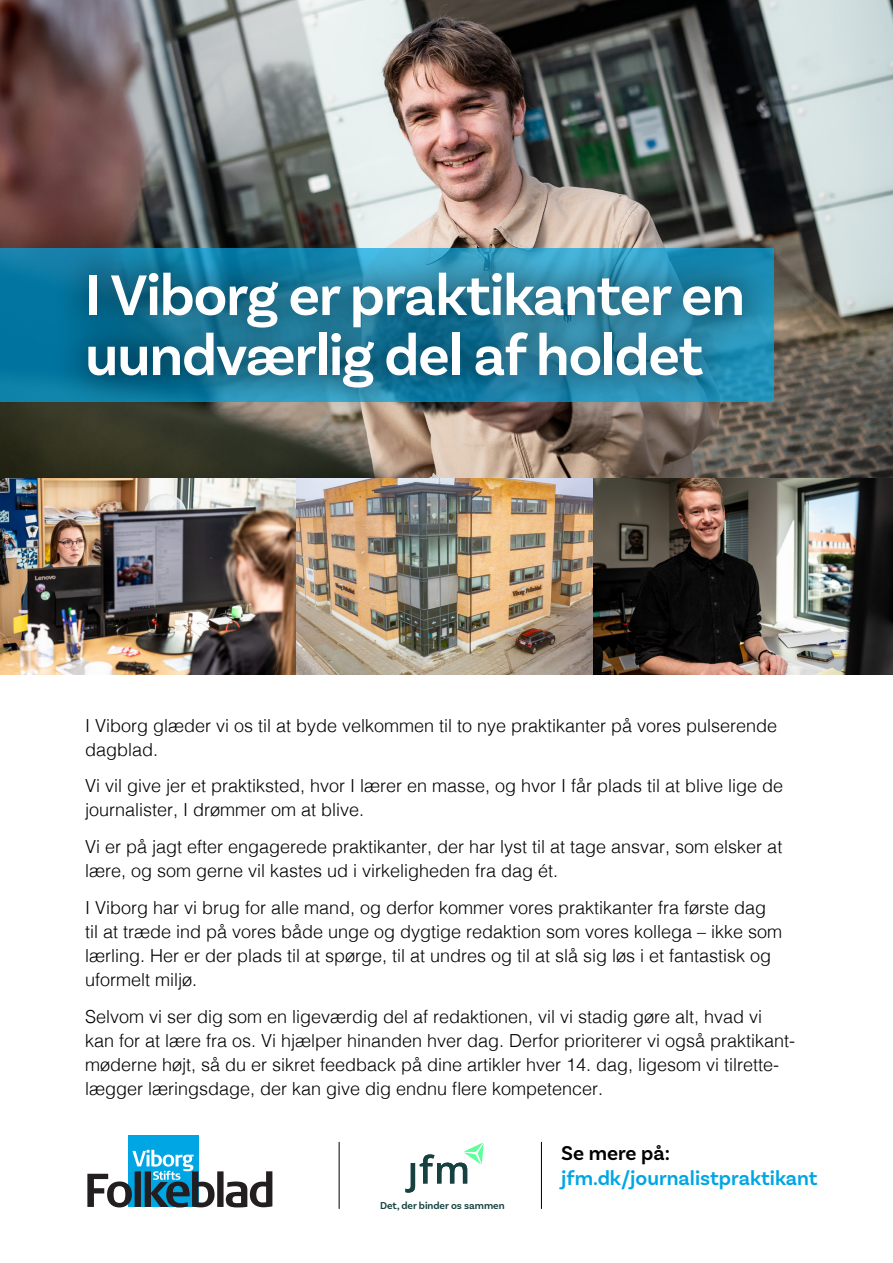
<style>
.page{position:relative;width:893px;height:1263px;background:#fff}
.page>*{position:absolute;margin:0;border:0;box-sizing:border-box;transform-origin:0 0}
.t1{font:600 60px "Basic Sans";letter-spacing:-.02em;color:#fff}
.t2{font:600 21px "Basic Sans";color:#00a6e4}
.t3{font:600 21px "Basic Sans";color:#000}
.t4{font:300 18px/24px "Helvetica";color:#000}
.t5{font:600 10.5px "Basic Sans";color:#174040}
</style>
<div class="page">
<img style="left:0;top:0;width:893px;height:478px">
<svg style="left:0;top:249px;width:52px;height:153px;background:#0678a2"></svg>
<div style="left:52px;top:237px;width:726px;height:186px;background:#000;opacity:.4"></div>
<div style="left:128px;top:1135px;width:70px;height:72px;background:#00a6e4"></div>
<svg style="left:87px;top:1150px;width:185px;height:57px"></svg>
<hr style="left:541px;top:1142px;width:1px;height:67px;background:#000">
<svg style="left:405px;top:1143px;width:79px;height:49px"></svg>
<hr style="left:339px;top:1142px;width:1px;height:67px;background:#000">
<img style="left:0;top:478px;width:296px;height:197px">
<img style="left:296px;top:478px;width:297px;height:197px">
<img style="left:593px;top:478px;width:300px;height:197px">
<p class="t1" style="left:85px;top:259px;width:662px">I Viborg er praktikanter en</p>
<p class="t1" style="left:85px;top:319px;width:620px">uundværlig del af holdet</p>
<p class="t4" style="left:85px;top:712px;width:694px">I Viborg glæder vi os til at byde velkommen til to nye praktikanter på vores pulserende dagblad.</p>
<p class="t4" style="left:85px;top:773px;width:700px">Vi vil give jer et praktiksted, hvor I lærer en masse, og hvor I får plads til at blive lige de journalister, I drømmer om at blive.</p>
<p class="t4" style="left:85px;top:833px;width:699px">Vi er på jagt efter engagerede praktikanter, der har lyst til at tage ansvar, som elsker at lære, og som gerne vil kastes ud i virkeligheden fra dag ét.</p>
<p class="t4" style="left:85px;top:894px;width:699px">I Viborg har vi brug for alle mand, og derfor kommer vores praktikanter fra første dag til at træde ind på vores både unge og dygtige redaktion som vores kollega – ikke som lærling. Her er der plads til at spørge, til at undres og til at slå sig løs i et fantastisk og uformelt miljø.</p>
<p class="t4" style="left:85px;top:1003px;width:712px">Selvom vi ser dig som en ligeværdig del af redaktionen, vil vi stadig gøre alt, hvad vi kan for at lære fra os. Vi hjælper hinanden hver dag. Derfor prioriterer vi også praktikant&shy;møderne højt, så du er sikret feedback på dine artikler hver 14. dag, ligesom vi tilrette&shy;lægger læringsdage, der kan give dig endnu flere kompetencer.</p>
<p class="t5" style="left:380px;top:1199px;width:126px">Det, der binder os sammen</p>
<p class="t3" style="left:561px;top:1140px;width:110px">Se mere på:</p>
<p class="t2" style="left:561px;top:1165px;width:258px">jfm.dk/journalistpraktikant</p>
</div>
